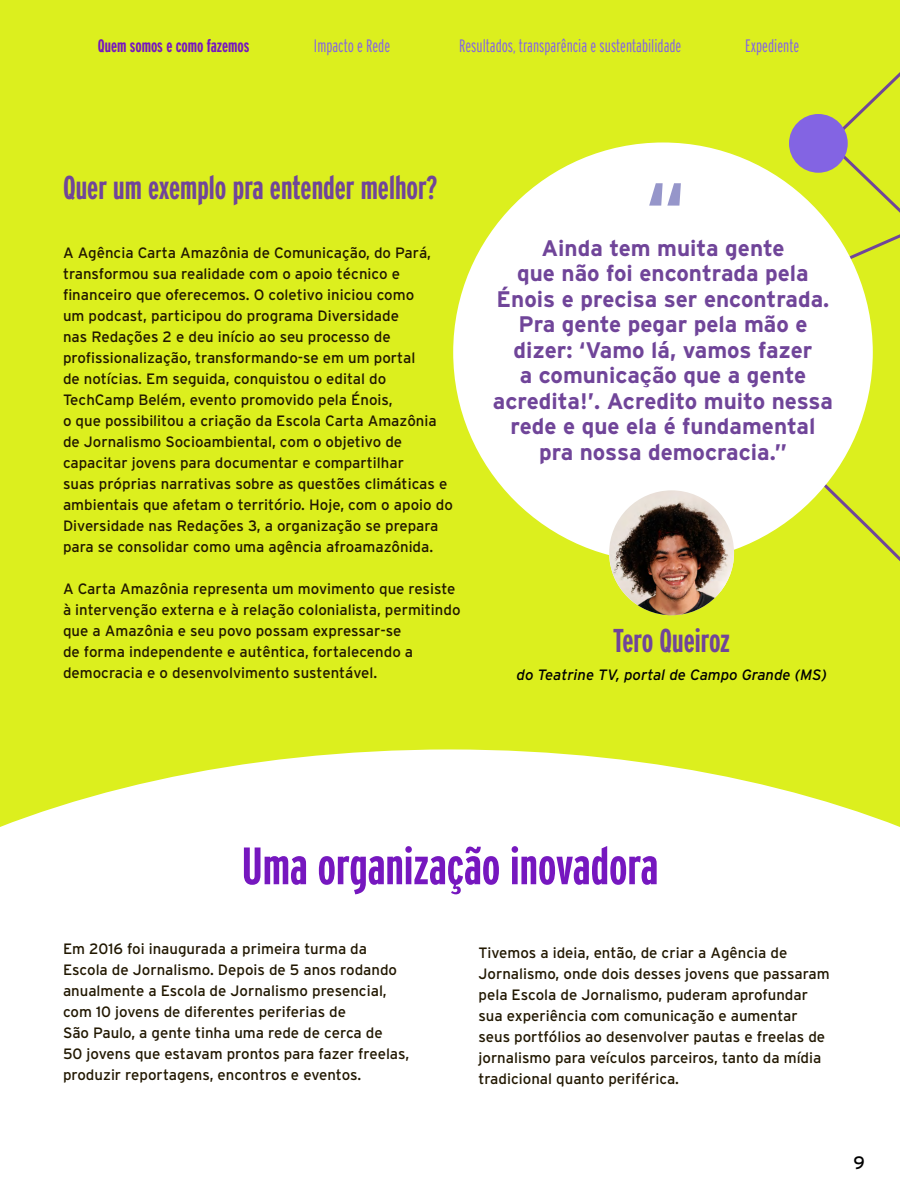
<style>
.page{position:relative;width:900px;height:1200px;background:#dcef1e}
.page>*{position:absolute;margin:0;border:0;box-sizing:border-box;transform-origin:0 0}
.t1{font:700 105px "Interstate Compressed";color:#9696ca}
.t2{font:700 52.5px "Interstate Compressed";color:#7617bf}
.t3{font:700 33px "Interstate Compressed";color:#704599}
.t4{font:700 22.5px/25.5px "Interstate";color:#704599;text-align:center}
.t5{font:300 18px "Interstate Compressed";color:#8364e3}
.t6{font:700 18px "Interstate Compressed";color:#7617bf}
.t7{font:18px "Interstate";color:#000}
.t8{font:15px/21px "Interstate";color:#211700}
.t9{font:italic 15px "Interstate";color:#000}
</style>
<div class="page">
<svg style="left:669px;top:72px;width:231px;height:544px"></svg>
<div style="left:453px;top:143px;width:420px;height:419px;background:#fff;border-radius:50%"></div>
<div style="left:0;top:749px;width:900px;height:451px;background:#fff"></div>
<img style="left:609px;top:490px;width:125px;height:125px;border-radius:62px">
<div style="left:789px;top:114px;width:59px;height:59px;background:#8364e3;border-radius:50%"></div>
<p class="t6" style="left:98px;top:36px;width:153px">Quem somos e como fazemos</p>
<p class="t5" style="left:314px;top:36px;width:78px">Impacto e Rede</p>
<p class="t5" style="left:459px;top:36px;width:224px">Resultados, transparência e sustentabilidade</p>
<p class="t5" style="left:745px;top:36px;width:56px">Expediente</p>
<h3 class="t3" style="left:63px;top:169px;width:376px">Quer um exemplo pra entender melhor?</h3>
<p class="t8" style="left:63px;top:242px;width:391px">A Agência Carta Amazônia de Comunicação, do Pará, transformou sua realidade com o apoio técnico e financeiro que oferecemos. O coletivo iniciou como<br>um podcast, participou do programa Diversidade<br>nas Redações 2 e deu início ao seu processo de profissionalização, transformando-se em um portal<br>de notícias. Em seguida, conquistou o edital do TechCamp Belém, evento promovido pela Énois,<br>o que possibilitou a criação da Escola Carta Amazônia de Jornalismo Socioambiental, com o objetivo de capacitar jovens para documentar e compartilhar<br>suas próprias narrativas sobre as questões climáticas e ambientais que afetam o território. Hoje, com o apoio do Diversidade nas Redações 3, a organização se prepara para se consolidar como uma agência afroamazônida.</p>
<p class="t8" style="left:63px;top:578px;width:399px">A Carta Amazônia representa um movimento que resiste à intervenção externa e à relação colonialista, permitindo que a Amazônia e seu povo possam expressar-se<br>de forma independente e autêntica, fortalecendo a democracia e o desenvolvimento sustentável.</p>
<h1 class="t1" style="left:645px;top:162px;width:42px">“</h1>
<h3 class="t4" style="left:541px;top:235px;width:245px">Ainda tem muita gente</h3>
<h3 class="t4" style="left:493px;top:261px;width:342px">que não foi encontrada pela<br>Énois e precisa ser encontrada.<br>Pra gente pegar pela mão e dizer: ‘Vamo lá, vamos fazer<br>a comunicação que a gente acredita!’. Acredito muito nessa rede e que ela é fundamental pra nossa democracia.”</h3>
<h3 class="t3" style="left:613px;top:622px;width:119px">Tero Queiroz</h3>
<p class="t9" style="left:517px;top:666px;width:312px">do Teatrine TV, portal de Campo Grande (MS)</p>
<h2 class="t2" style="left:242px;top:837px;width:418px">Uma organização inovadora</h2>
<p class="t8" style="left:63px;top:939px;width:348px">Em 2016 foi inaugurada a primeira turma da Escola de Jornalismo. Depois de 5 anos rodando anualmente a Escola de Jornalismo presencial, com 10 jovens de diferentes periferias de<br>São Paulo, a gente tinha uma rede de cerca de<br>50 jovens que estavam prontos para fazer freelas, produzir reportagens, encontros e eventos.</p>
<p class="t8" style="left:478px;top:942px;width:353px">Tivemos a ideia, então, de criar a Agência de Jornalismo, onde dois desses jovens que passaram pela Escola de Jornalismo, puderam aprofundar sua experiência com comunicação e aumentar seus portfólios ao desenvolver pautas e freelas de jornalismo para veículos parceiros, tanto da mídia tradicional quanto periférica.</p>
<p class="t7" style="left:854px;top:1153px;width:13px">9</p>
</div>
